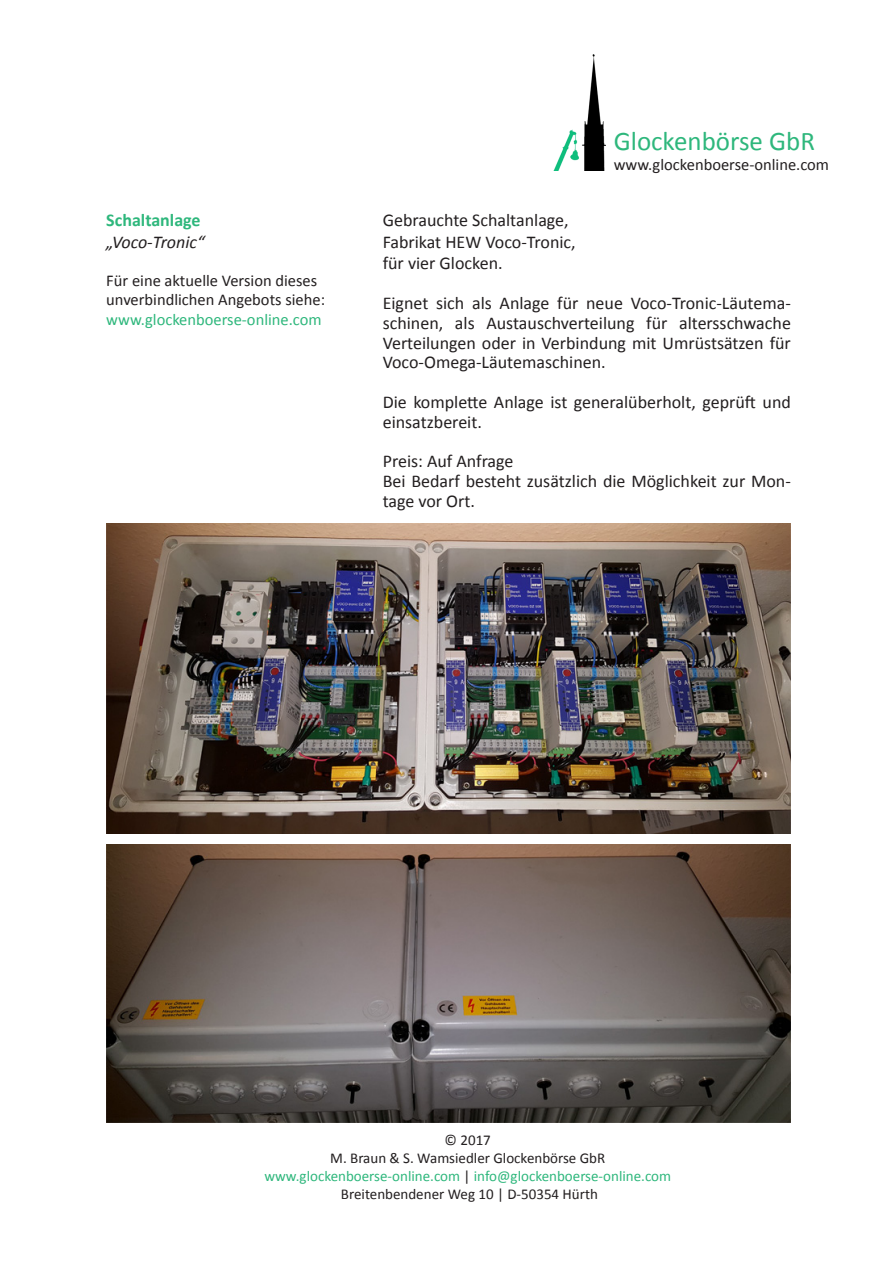
<style>
.page{position:relative;width:893px;height:1263px;background:#fff}
.page>*{position:absolute;margin:0;border:0;box-sizing:border-box;transform-origin:0 0}
.t1{font:27px "Calibri";color:#2eb77c}
.t2{font:18px/19.8px "Calibri";color:#231f20}
.t3{font:italic 18px "Calibri";color:#231f20}
.t4{font:700 18px "Calibri";color:#2eb77c}
.t5{font:16.5px "Calibri";color:#231f20}
.t6{font:16.5px "Calibri";color:#2eb77c}
.t7{font:15px "Calibri";color:#231f20}
.t8{font:15px "Calibri";color:#2eb77c}
.s1{color:#231f20}
</style>
<div class="page">
<img style="left:554px;top:54px;width:52px;height:116px">
<img style="left:106px;top:523px;width:685px;height:310px">
<img style="left:106px;top:844px;width:685px;height:279px">
<p class="t4" style="left:106px;top:209px;width:96px">Schaltanlage</p>
<p class="t3" style="left:106px;top:229px;width:100px">„Voco-Tronic“</p>
<p class="t5" style="left:106px;top:270px;width:212px">Für eine aktuelle Version dieses</p>
<p class="t5" style="left:106px;top:289px;width:220px">unverbindlichen Angebots siehe:</p>
<p class="t6" style="left:106px;top:309px;width:217px">www.glockenboerse-online.com</p>
<p class="t1" style="left:614px;top:124px;width:203px">Glockenbörse GbR</p>
<p class="t5" style="left:614px;top:154px;width:217px">www.glockenboerse-online.com</p>
<p class="t2" style="left:383px;top:210px;width:188px">Gebrauchte Schaltanlage,</p>
<p class="t2" style="left:383px;top:232px;width:195px">Fabrikat HEW Voco-Tronic,</p>
<p class="t2" style="left:383px;top:253px;width:122px">für vier Glocken.</p>
<p class="t2" style="left:383px;top:293px;width:410px;text-align:justify">Eignet sich als Anlage für neue Voco-Tronic-Läutema&shy;schinen, als Austauschverteilung für altersschwache Verteilungen oder in Verbindung mit Umrüstsätzen für Voco-Omega-Läutemaschinen.</p>
<p class="t2" style="left:383px;top:392px;width:410px">Die komplette Anlage ist generalüberholt, geprüft und einsatzbereit.</p>
<p class="t2" style="left:383px;top:451px;width:132px">Preis: Auf Anfrage</p>
<p class="t2" style="left:383px;top:471px;width:410px">Bei Bedarf besteht zusätzlich die Möglichkeit zur Mon&shy;tage vor Ort.</p>
<p class="t7" style="left:445px;top:1130px;width:48px">© 2017</p>
<p class="t7" style="left:330px;top:1148px;width:277px">M. Braun &amp; S. Wamsiedler Glockenbörse GbR</p>
<p class="t8" style="left:264px;top:1166px;width:408px">www.glockenboerse-online.com <span class="s1">|</span> info@glockenboerse-online.com</p>
<p class="t7" style="left:341px;top:1184px;width:259px">Breitenbendener Weg 10 | D-50354 Hürth</p>
</div>
